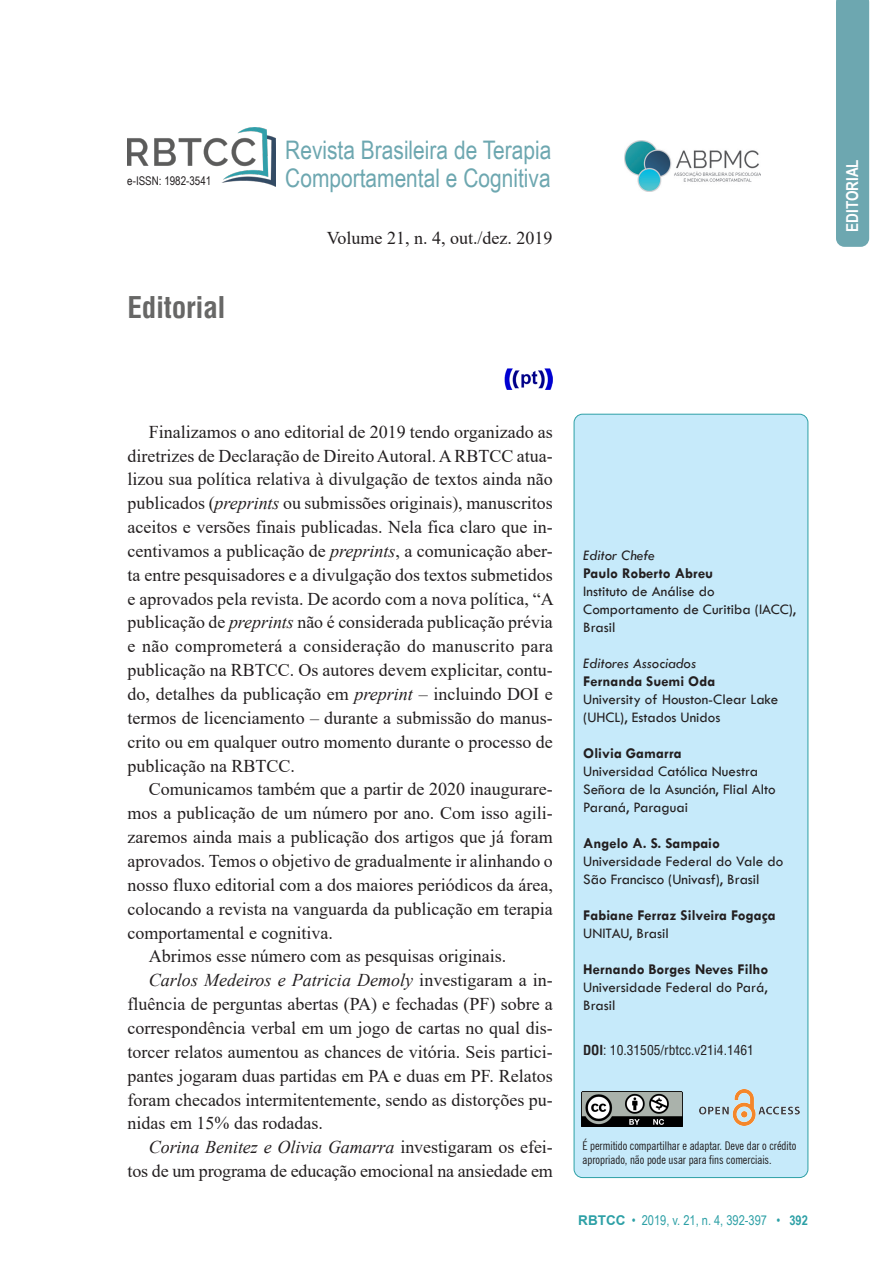
<style>
.page{position:relative;width:893px;height:1263px;background:#fff}
.page>*{position:absolute;margin:0;border:0;box-sizing:border-box;transform-origin:0 0}
.t1{font:700 condensed 29.25px "Helvetica LT";letter-spacing:-.01em;color:#676766}
.t2{font:25.5px "Arial Narrow";color:#6da7b0}
.t3{font:18px/23.9px "Times New Roman";color:#231f20;text-align:justify}
.t4{font:italic 18px "Times New Roman";color:#231f20}
.t5{font:700 16.5px "Arial Narrow";color:#fff}
.t6{font:15px/18px "Tw Cen";color:#231f20}
.t7{font:700 15px "Tw Cen";color:#231f20}
.t8{font:italic 15px "Tw Cen";color:#231f20}
.t9{font:13.5px "Arial Narrow";color:#2da0a6}
.t10{font:condensed 13.5px "Helvetica LT";color:#231f20}
.t11{font:condensed 12px/14.4px "News Gothic BT";color:#231f20}
.t12{font:12px "Arial Narrow";color:#231f20}
.s1{font-style:italic}
.s2{font-style:normal}
.s3{font-weight:700}
.s4{font-family:"Arial";font-weight:700}
</style>
<div class="page">
<div style="left:836px;top:0;width:33px;height:247px;background:#6da7b0"></div>
<img style="left:625px;top:141px;width:136px;height:50px">
<img style="left:127px;top:128px;width:148px;height:59px">
<div style="left:574px;top:414px;width:234px;height:763px;background:#c6eafa;border-radius:9px"></div>
<div style="left:574px;top:414px;width:234px;height:764px;border:1px solid #2da0a6;border-radius:9px"></div>
<img style="left:699px;top:1089px;width:100px;height:36px">
<img style="left:582px;top:1091px;width:100px;height:35px">
<img style="left:505px;top:369px;width:48px;height:21px">
<h2 class="t2" style="left:285px;top:132px;width:268px">Revista Brasileira de Terapia</h2>
<p class="t12" style="left:127px;top:172px;width:86px">e-ISSN: 1982-3541</p>
<h2 class="t2" style="left:285px;top:159px;width:267px">Comportamental e Cognitiva</h2>
<p class="t3" style="left:327px;top:225px;width:227px">Volume 21, n. 4, out./dez. 2019</p>
<h1 class="t1" style="left:128px;top:289px;width:100px">Editorial</h1>
<p class="t5" style="left:840px;top:232px;width:74px;rotate:-90deg">EDITORIAL</p>
<p class="t3" style="left:128px;top:419px;width:428px;text-indent:21px">Finalizamos o ano editorial de 2019 tendo organizado as diretrizes de Declaração de Direito Autoral. A RBTCC atua&shy;lizou sua política relativa à divulgação de textos ainda não publicados (<span class="s1">preprints</span> ou submissões originais), manuscritos aceitos e versões finais publicadas. Nela fica claro que in&shy;centivamos a publicação de <span class="s1">preprints</span>, a comunicação aber&shy;ta entre pesquisadores e a divulgação dos textos submetidos e aprovados pela revista. De acordo com a nova política, “A publicação de <span class="s1">preprints</span> não é considerada publicação prévia e não comprometerá a consideração do manuscrito para publicação na RBTCC. Os autores devem explicitar, contu&shy;do, detalhes da publicação em <span class="s1">preprint</span> – incluindo DOI e termos de licenciamento – durante a submissão do manus&shy;crito ou em qualquer outro momento durante o processo de publicação na RBTCC.</p>
<p class="t3" style="left:149px;top:777px;width:405px">Comunicamos também que a partir de 2020 inaugurare-</p>
<p class="t3" style="left:128px;top:801px;width:427px">mos a publicação de um número por ano. Com isso agili-</p>
<p class="t3" style="left:128px;top:825px;width:427px">zaremos ainda mais a publicação dos artigos que já foram</p>
<p class="t3" style="left:128px;top:848px;width:427px">aprovados. Temos o objetivo de gradualmente ir alinhando o</p>
<p class="t3" style="left:128px;top:872px;width:427px">nosso fluxo editorial com a dos maiores periódicos da área,</p>
<p class="t3" style="left:128px;top:896px;width:427px">colocando a revista na vanguarda da publicação em terapia</p>
<p class="t3" style="left:128px;top:920px;width:207px">comportamental e cognitiva.</p>
<p class="t3" style="left:149px;top:944px;width:359px">Abrimos esse número com as pesquisas originais.</p>
<p class="t4" style="left:149px;top:968px;width:406px">Carlos Medeiros e Patricia Demoly <span class="s2">investigaram a in-</span></p>
<p class="t3" style="left:128px;top:991px;width:427px">fluência de perguntas abertas (PA) e fechadas (PF) sobre a</p>
<p class="t3" style="left:128px;top:1015px;width:427px">correspondência verbal em um jogo de cartas no qual dis-</p>
<p class="t3" style="left:128px;top:1039px;width:427px">torcer relatos aumentou as chances de vitória. Seis partici-</p>
<p class="t3" style="left:128px;top:1063px;width:427px">pantes jogaram duas partidas em PA e duas em PF. Relatos</p>
<p class="t3" style="left:128px;top:1087px;width:427px">foram checados intermitentemente, sendo as distorções pu-</p>
<p class="t3" style="left:128px;top:1111px;width:197px">nidas em 15% das rodadas.</p>
<p class="t4" style="left:149px;top:1135px;width:406px">Corina Benitez e Olivia Gamarra <span class="s2">investigaram os efei-</span></p>
<p class="t3" style="left:128px;top:1158px;width:427px">tos de um programa de educação emocional na ansiedade em</p>
<p class="t8" style="left:583px;top:546px;width:73px">Editor Chefe</p>
<p class="t7" style="left:583px;top:564px;width:131px">Paulo Roberto Abreu</p>
<p class="t6" style="left:583px;top:582px;width:214px">Instituto de Análise do<br>Comportamento de Curitiba (IACC),<br>Brasil</p>
<p class="t8" style="left:583px;top:654px;width:114px">Editores Associados</p>
<p class="t7" style="left:583px;top:672px;width:133px">Fernanda Suemi Oda</p>
<p class="t6" style="left:583px;top:690px;width:197px">University of Houston-Clear Lake (UHCL), Estados Unidos</p>
<p class="t7" style="left:583px;top:744px;width:100px">Olivia Gamarra</p>
<p class="t6" style="left:583px;top:762px;width:194px">Universidad Católica Nuestra<br>Señora de la Asunción, Flial Alto<br>Paraná, Paraguai</p>
<p class="t7" style="left:583px;top:834px;width:138px">Angelo A. S. Sampaio</p>
<p class="t6" style="left:583px;top:852px;width:201px">Universidade Federal do Vale do<br>São Francisco (Univasf), Brasil</p>
<p class="t7" style="left:583px;top:906px;width:194px">Fabiane Ferraz Silveira Fogaça</p>
<p class="t6" style="left:583px;top:924px;width:87px">UNITAU, Brasil</p>
<p class="t7" style="left:583px;top:960px;width:187px">Hernando Borges Neves Filho</p>
<p class="t6" style="left:583px;top:978px;width:186px">Universidade Federal do Pará,<br>Brasil</p>
<p class="t10" style="left:583px;top:1041px;width:172px"><span class="s3">DOI</span>: 10.31505/rbtcc.v21i4.1461</p>
<p class="t11" style="left:583px;top:1138px;width:215px">É permitido compartilhar e adaptar. Deve dar o crédito apropriado, não pode usar para fins comerciais.</p>
<p class="t9" style="left:578px;top:1210px;width:231px"><span class="s4">RBTCC</span> • 2019, v. 21, n. 4, 392-397 • <span class="s3">392</span></p>
</div>
